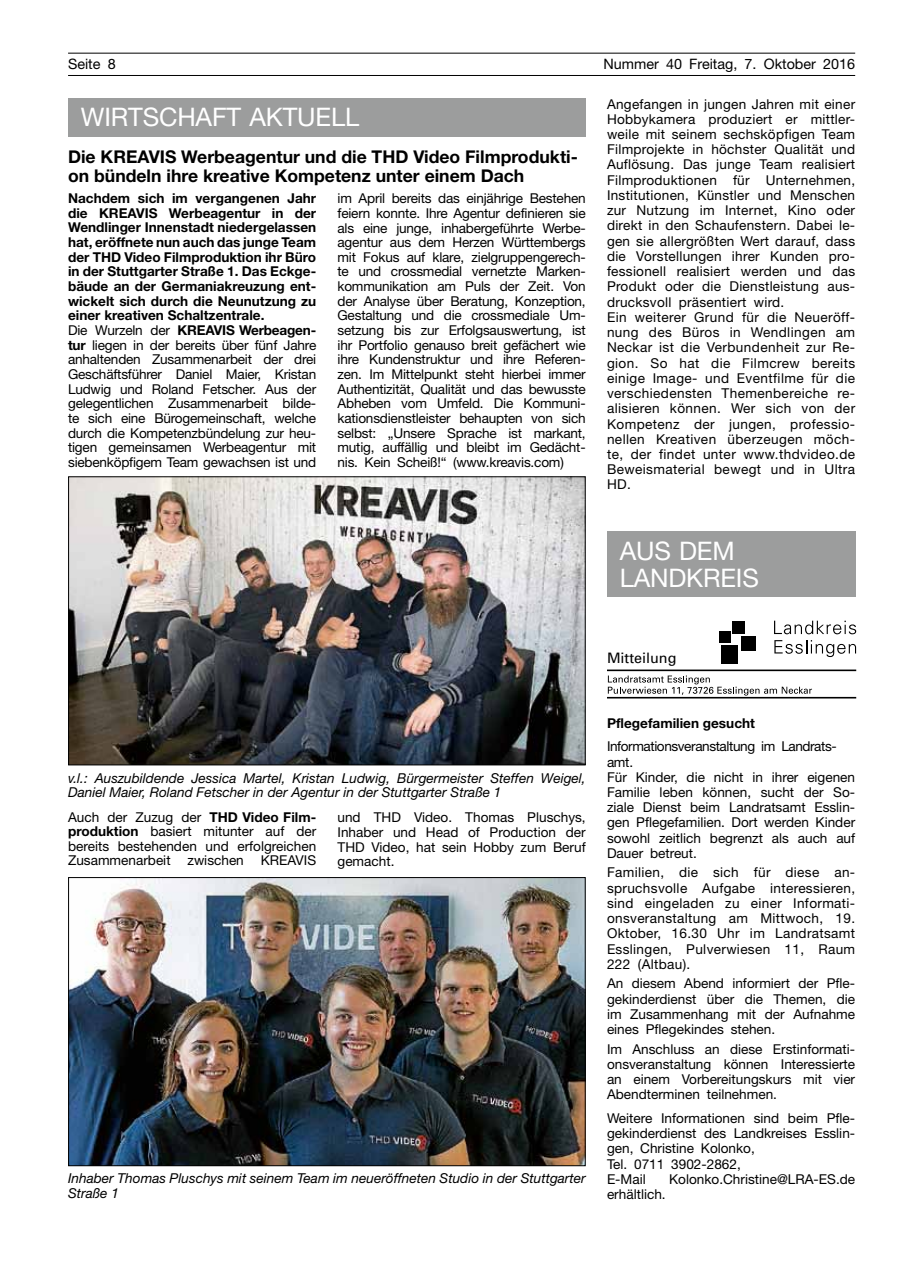
<style>
.page{position:relative;width:902px;height:1280px;background:#fff}
.page>*{position:absolute;margin:0;border:0;box-sizing:border-box;transform-origin:0 0}
.t1{font:25.65px/27.2px "Helvetica Neue";letter-spacing:-.005em;color:#fff}
.t2{font:700 17.55px/19.2px "Helvetica Neue";color:#000}
.t3{font:14.4px "Helvetica Neue";color:#000}
.t4{font:14.4px "Univers";color:#000}
.t5{font:13.65px/14.7px "Helvetica Neue";color:#000;text-align:justify}
.t6{font:13.65px/15.3px "Helvetica Neue";letter-spacing:.02em;color:#000}
.t7{font:italic 13.65px/14.4px "Helvetica Neue";color:#000}
.t8{font:700 13.65px "Helvetica Neue";color:#000}
.s1{font-weight:700}
</style>
<div class="page">
<hr style="left:68px;top:53px;width:787px;height:1px;background:#000">
<hr style="left:68px;top:75px;width:787px;height:1px;background:#000">
<div style="left:68px;top:98px;width:517px;height:38px;background:#9c9d9d"></div>
<img style="left:70px;top:478px;width:513px;height:285px">
<div style="left:68px;top:476px;width:517px;height:289px;border:1px solid #000"></div>
<img style="left:70px;top:879px;width:513px;height:285px">
<div style="left:68px;top:877px;width:517px;height:289px;border:1px solid #000"></div>
<div style="left:607px;top:531px;width:248px;height:66px;background:#9c9d9d"></div>
<div style="left:721px;top:645px;width:17px;height:18px;background:#000"></div>
<div style="left:741px;top:636px;width:14px;height:15px;background:#000"></div>
<div style="left:732px;top:621px;width:12px;height:12px;background:#000"></div>
<div style="left:719px;top:631px;width:11px;height:11px;background:#000"></div>
<svg style="left:774px;top:640px;width:82px;height:17px"></svg>
<svg style="left:774px;top:621px;width:82px;height:13px"></svg>
<hr style="left:607px;top:669px;width:249px;height:2px;background:#000">
<svg style="left:607px;top:675px;width:205px;height:20px"></svg>
<hr style="left:607px;top:697px;width:249px;height:1px;background:#000">
<p class="t3" style="left:68px;top:56px;width:49px">Seite 8</p>
<p class="t3" style="left:603px;top:56px;width:253px">Nummer 40 Freitag, 7. Oktober 2016</p>
<h1 class="t1" style="left:81px;top:103px;width:280px">WIRTSCHAFT AKTUELL</h1>
<p class="t2" style="left:68px;top:146px;width:511px">Die KREAVIS Werbeagentur und die THD Video Filmprodukti&shy;on bündeln ihre kreative Kompetenz unter einem Dach</p>
<p class="t5" style="left:68px;top:191px;width:250px;text-align:left"><span class="s1">Nachdem sich im vergangenen Jahr die KREAVIS Werbeagentur in der Wendlinger Innenstadt niedergelassen hat, eröffnete nun auch das junge Team der THD Video Filmproduktion ihr Büro in der Stuttgarter Straße 1. Das Eckge&shy;bäude an der Germaniakreuzung ent&shy;wickelt sich durch die Neunutzung zu einer kreativen Schaltzentrale.<br></span>Die Wurzeln der <span class="s1">KREAVIS Werbeagen&shy;tur</span> liegen in der bereits über fünf Jahre anhaltenden Zusammenarbeit der drei Geschäftsführer Daniel Maier, Kristan Ludwig und Roland Fetscher. Aus der gelegentlichen Zusammenarbeit bilde&shy;te sich eine Bürogemeinschaft, welche durch die Kompetenzbündelung zur heu&shy;tigen gemeinsamen Werbeagentur mit siebenköpfigem Team gewachsen ist und</p>
<p class="t5" style="left:337px;top:191px;width:250px">im April bereits das einjährige Bestehen feiern konnte. Ihre Agentur definieren sie als eine junge, inhabergeführte Werbe&shy;agentur aus dem Herzen Württembergs mit Fokus auf klare, zielgruppengerech&shy;te und crossmedial vernetzte Marken&shy;kommunikation am Puls der Zeit. Von der Analyse über Beratung, Konzeption, Gestaltung und die crossmediale Um&shy;setzung bis zur Erfolgsauswertung, ist ihr Portfolio genauso breit gefächert wie ihre Kundenstruktur und ihre Referen&shy;zen. Im Mittelpunkt steht hierbei immer Authentizität, Qualität und das bewusste Abheben vom Umfeld. Die Kommuni&shy;kationsdienstleister behaupten von sich selbst: „Unsere Sprache ist markant, mutig, auffällig und bleibt im Gedächt&shy;nis. Kein Scheiß!“ (www.kreavis.com)</p>
<p class="t6" style="left:607px;top:96px;width:250px">Angefangen in jungen Jahren mit einer Hobbykamera produziert er mittler&shy;weile mit seinem sechsköpfigen Team Filmprojekte in höchster Qualität und Auflösung. Das junge Team realisiert Filmproduktionen für Unternehmen, Institutionen, Künstler und Menschen zur Nutzung im Internet, Kino oder direkt in den Schaufenstern. Dabei le&shy;gen sie allergrößten Wert darauf, dass die Vorstellungen ihrer Kunden pro&shy;fessionell realisiert werden und das Produkt oder die Dienstleistung aus&shy;drucksvoll präsentiert wird.<br>Ein weiterer Grund für die Neueröff&shy;nung des Büros in Wendlingen am Neckar ist die Verbundenheit zur Re&shy;gion. So hat die Filmcrew bereits einige Image- und Eventfilme für die verschiedensten Themenbereiche re&shy;alisieren können. Wer sich von der Kompetenz der jungen, professio&shy;nellen Kreativen überzeugen möch&shy;te, der findet unter www.thdvideo.de Beweismaterial bewegt und in Ultra HD.</p>
<h1 class="t1" style="left:619px;top:537px;width:141px">AUS DEM<br>LANDKREIS</h1>
<p class="t4" style="left:607px;top:649px;width:71px">Mitteilung</p>
<p class="t7" style="left:68px;top:770px;width:519px">v.l.: Auszubildende Jessica Martel, Kristan Ludwig, Bürgermeister Steffen Weigel,<br>Daniel Maier, Roland Fetscher in der Agentur in der Stuttgarter Straße 1</p>
<p class="t5" style="left:337px;top:809px;width:250px">und THD Video. Thomas Pluschys, Inhaber und Head of Production der THD Video, hat sein Hobby zum Beruf gemacht.</p>
<p class="t5" style="left:68px;top:810px;width:250px">Auch der Zuzug der <span class="s1">THD Video Film&shy;produktion</span> basiert mitunter auf der bereits bestehenden und erfolgreichen Zusammenarbeit zwischen KREAVIS</p>
<p class="t7" style="left:68px;top:1171px;width:519px">Inhaber Thomas Pluschys mit seinem Team im neueröffneten Studio in der Stuttgarter<br>Straße 1</p>
<p class="t8" style="left:607px;top:714px;width:149px">Pflegefamilien gesucht</p>
<p class="t5" style="left:607px;top:738px;width:250px;line-height:15.3px;text-align:left">Informationsveranstaltung im Landrats&shy;amt.<br>Für Kinder, die nicht in ihrer eigenen<br>Familie leben können, sucht der So&shy;ziale Dienst beim Landratsamt Esslin&shy;gen Pflegefamilien. Dort werden Kinder sowohl zeitlich begrenzt als auch auf<br>Dauer betreut.</p>
<p class="t5" style="left:607px;top:865px;width:250px;line-height:15.3px">Familien, die sich für diese an&shy;spruchsvolle Aufgabe interessieren, sind eingeladen zu einer Informati&shy;onsveranstaltung am Mittwoch, 19.<br>Oktober, 16.30 Uhr im Landratsamt Esslingen, Pulverwiesen 11, Raum 222 (Altbau).</p>
<p class="t5" style="left:607px;top:976px;width:250px;line-height:15.3px">An diesem Abend informiert der Pfle&shy;gekinderdienst über die Themen, die im Zusammenhang mit der Aufnahme eines Pflegekindes stehen.</p>
<p class="t5" style="left:607px;top:1041px;width:250px;line-height:15.3px">Im Anschluss an diese Erstinformati&shy;onsveranstaltung können Interessierte an einem Vorbereitungskurs mit vier Abendterminen teilnehmen.</p>
<p class="t5" style="left:607px;top:1110px;width:250px;line-height:15.3px;text-align:left">Weitere Informationen sind beim Pfle&shy;gekinderdienst des Landkreises Esslin&shy;gen, Christine Kolonko,<br>Tel. 0711 3902-2862,<br>E-Mail</p>
<p class="t5" style="left:669px;top:1171px;width:187px">Kolonko.Christine@LRA-ES.de</p>
<p class="t5" style="left:607px;top:1187px;width:60px">erhältlich.</p>
</div>
